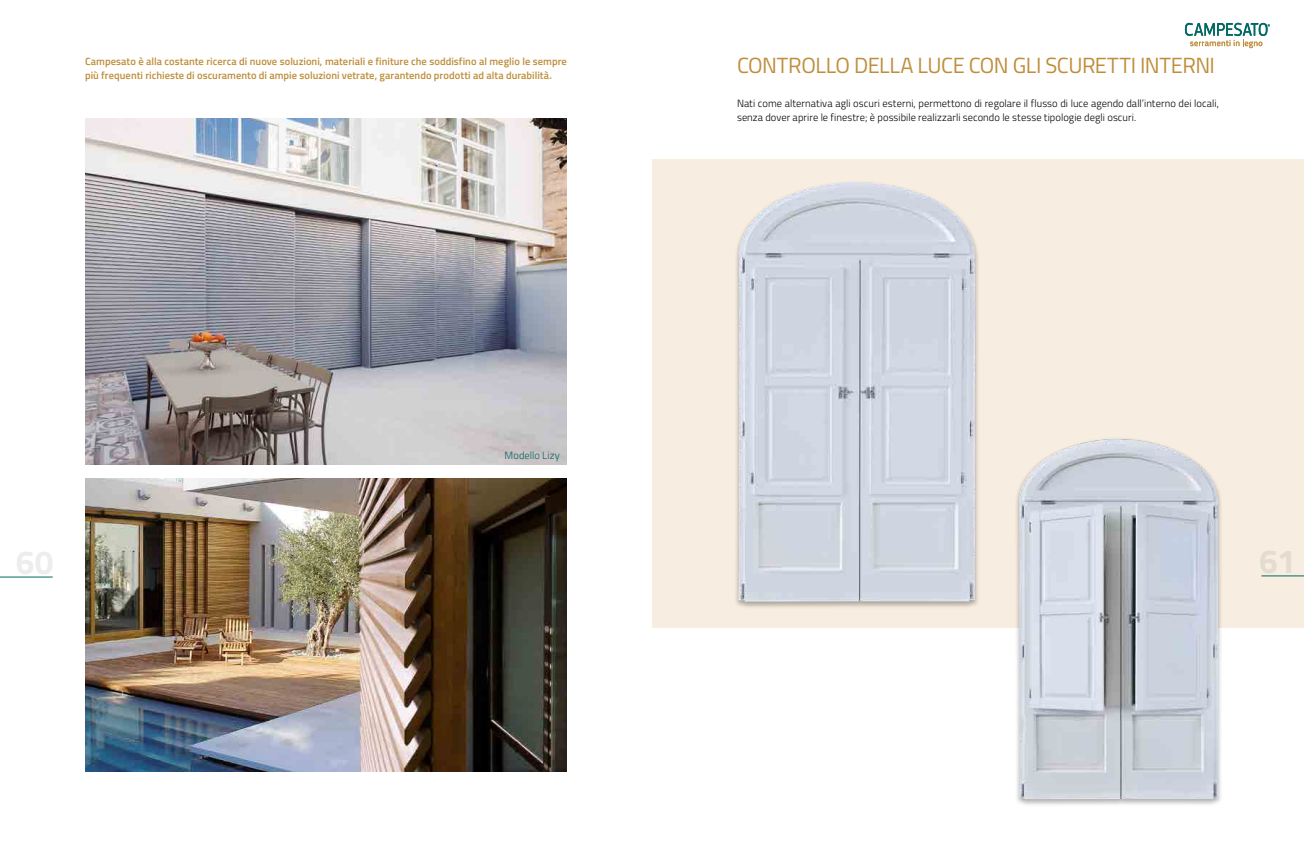
<style>
.page{position:relative;width:1304px;height:842px;background:#fff}
.page>*{position:absolute;margin:0;border:0;box-sizing:border-box;transform-origin:0 0}
.t1{font:22px "Titillium";letter-spacing:-.025em;color:#bf8e3c}
.t2{font:600 10.5px/14px "Titillium";letter-spacing:.005em;color:#bf8e3c}
.t3{font:300 10.5px/14px "Titillium";letter-spacing:.005em;color:#000}
.t4{font:300 10.5px "Titillium";letter-spacing:.005em;color:#006963}
</style>
<div class="page">
<div style="left:652px;top:159px;width:652px;height:469px;background:#f7ede0"></div>
<svg style="left:1185px;top:23px;width:85px;height:25px"></svg>
<hr style="left:0;top:577px;width:53px;height:1px;background:#006963">
<img style="left:85px;top:118px;width:482px;height:347px">
<img style="left:85px;top:479px;width:482px;height:292px">
<div style="left:734px;top:180px;width:246px;height:429px;background:#000;opacity:.31"></div>
<img style="left:738px;top:182px;width:238px;height:420px">
<div style="left:1014px;top:437px;width:209px;height:370px;background:#000;opacity:.31"></div>
<img style="left:1019px;top:439px;width:200px;height:360px">
<hr style="left:1261px;top:576px;width:43px;height:1px;background:#006963">
<p class="t2" style="left:85px;top:53px;width:483px">Campesato è alla costante ricerca di nuove soluzioni, materiali e finiture che soddisfino al meglio le sempre più frequenti richieste di oscuramento di ampie soluzioni vetrate, garantendo prodotti ad alta durabilità.</p>
<p class="t4" style="left:505px;top:447px;width:57px">Modello Lizy</p>
<h1 class="t1" style="left:737px;top:49px;width:479px">CONTROLLO DELLA LUCE CON GLI SCURETTI INTERNI</h1>
<p class="t3" style="left:737px;top:96px;width:483px">Nati come alternativa agli oscuri esterni, permettono di regolare il flusso di luce agendo dall’interno dei locali, senza dover aprire le finestre; è possibile realizzarli secondo le stesse tipologie degli oscuri.</p>
</div>
